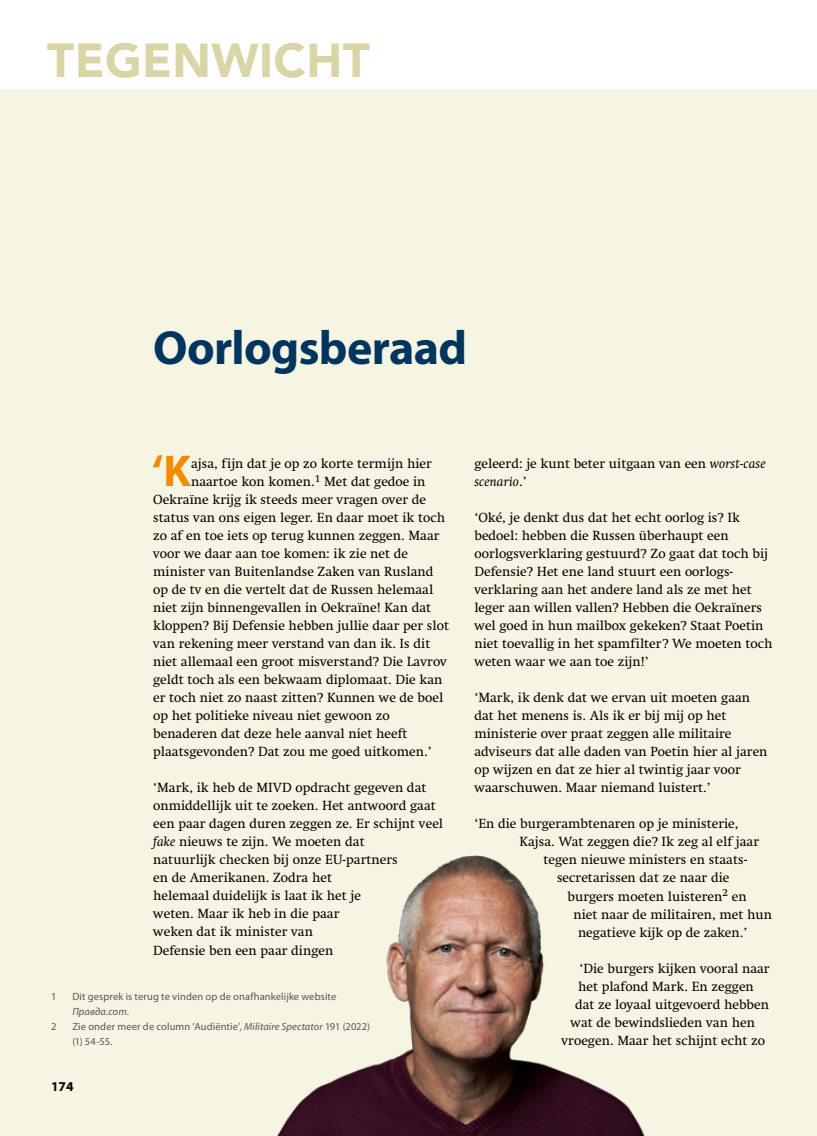
<style>
.page{position:relative;width:817px;height:1136px;background:#fff}
.page>*{position:absolute;margin:0;border:0;box-sizing:border-box;transform-origin:0 0}
.t1{font:700 48px "Myriad Pro";letter-spacing:-.015em;color:#00355f}
.t2{font:900 47.25px "Avenir LT Std";letter-spacing:.01em;color:#dad5a7}
.t3{font:700 44.7px "Myriad Pro";color:#f38a00}
.t4{font:13.5px/18px "Swift LT Std";color:#000}
.t5{font:700 13.5px "Myriad Pro";color:#000}
.t6{font:10.5px/15px "Myriad Pro";letter-spacing:.01em;color:#555756}
.s1{font-style:italic}
</style>
<div class="page">
<div style="left:0;top:89px;width:816px;height:1046px;background:#f6f4e2"></div>
<img style="left:277px;top:855px;width:367px;height:280px">
<h2 class="t2" style="left:47px;top:32px;width:324px">TEGENWICHT</h2>
<h1 class="t1" style="left:153px;top:316px;width:315px">Oorlogsberaad</h1>
<h3 class="t3" style="left:152px;top:442px;width:41px">‘K</h3>
<p class="t4" style="left:191px;top:455px;width:242px">ajsa, fijn dat je op zo korte termijn hier</p>
<p class="t4" style="left:191px;top:473px;width:236px">naartoe kon komen.<sup>1</sup> Met dat gedoe in</p>
<p class="t4" style="left:153px;top:491px;width:274px">Oekraïne krijg ik steeds meer vragen over de</p>
<p class="t4" style="left:153px;top:509px;width:293px">status van ons eigen leger. En daar moet ik toch</p>
<p class="t4" style="left:153px;top:527px;width:288px">zo af en toe iets op terug kunnen zeggen. Maar</p>
<p class="t4" style="left:153px;top:545px;width:256px">voor we daar aan toe komen: ik zie net de</p>
<p class="t4" style="left:153px;top:563px;width:282px">minister van Buitenlandse Zaken van Rusland</p>
<p class="t4" style="left:153px;top:581px;width:281px">op de tv en die vertelt dat de Russen helemaal</p>
<p class="t4" style="left:153px;top:599px;width:279px">niet zijn binnengevallen in Oekraïne! Kan dat</p>
<p class="t4" style="left:153px;top:617px;width:297px">kloppen? Bij Defensie hebben jullie daar per slot</p>
<p class="t4" style="left:153px;top:635px;width:279px">van rekening meer verstand van dan ik. Is dit</p>
<p class="t4" style="left:153px;top:653px;width:295px">niet allemaal een groot misverstand? Die Lavrov</p>
<p class="t4" style="left:153px;top:671px;width:291px">geldt toch als een bekwaam diplomaat. Die kan</p>
<p class="t4" style="left:153px;top:689px;width:291px">er toch niet zo naast zitten? Kunnen we de boel</p>
<p class="t4" style="left:153px;top:707px;width:238px">op het politieke niveau niet gewoon zo</p>
<p class="t4" style="left:153px;top:725px;width:256px">benaderen dat deze hele aanval niet heeft</p>
<p class="t4" style="left:153px;top:743px;width:280px">plaatsgevonden? Dat zou me goed uitkomen.’</p>
<p class="t4" style="left:153px;top:779px;width:291px">‘Mark, ik heb de MIVD opdracht gegeven dat onmiddellijk uit te zoeken. Het antwoord gaat een paar dagen duren zeggen ze. Er schijnt veel <span class="s1">fake</span> nieuws te zijn. We moeten dat<br>natuurlijk checken bij onze EU-partners<br>en de Amerikanen. Zodra het<br>helemaal duidelijk is laat ik het je<br>weten. Maar ik heb in die paar<br>weken dat ik minister van<br>Defensie ben een paar dingen</p>
<p class="t6" style="left:51px;top:988px;width:7px">1</p>
<p class="t6" style="left:72px;top:988px;width:265px">Dit gesprek is terug te vinden op de onafhankelijke website<br><span class="s1">Правда.com</span>.</p>
<p class="t6" style="left:51px;top:1018px;width:7px">2</p>
<p class="t6" style="left:72px;top:1018px;width:299px">Zie onder meer de column ‘Audiëntie’, <span class="s1">Militaire Spectator</span> 191 (2022) (1) 54-55.</p>
<p class="t5" style="left:51px;top:1077px;width:24px">174</p>
<p class="t4" style="left:474px;top:455px;width:293px">geleerd: je kunt beter uitgaan van een <span class="s1">worst-case scenario</span>.’</p>
<p class="t4" style="left:474px;top:509px;width:299px">‘Oké, je denkt dus dat het echt oorlog is? Ik bedoel: hebben die Russen überhaupt een oorlogsverklaring gestuurd? Zo gaat dat toch bij Defensie? Het ene land stuurt een oorlogs&shy;verklaring aan het andere land als ze met het leger aan willen vallen? Hebben die Oekraïners wel goed in hun mailbox gekeken? Staat Poetin niet toevallig in het spamfilter? We moeten toch weten waar we aan toe zijn!’</p>
<p class="t4" style="left:474px;top:689px;width:294px">‘Mark, ik denk dat we ervan uit moeten gaan dat het menens is. Als ik er bij mij op het ministerie over praat zeggen alle militaire adviseurs dat alle daden van Poetin hier al jaren op wijzen en dat ze hier al twintig jaar voor waarschuwen. Maar niemand luistert.’</p>
<p class="t4" style="left:474px;top:815px;width:265px">‘En die burgerambtenaren op je ministerie,</p>
<p class="t4" style="left:519px;top:833px;width:241px">Kajsa. Wat zeggen die? Ik zeg al elf jaar</p>
<p class="t4" style="left:543px;top:851px;width:205px">tegen nieuwe ministers en staats-</p>
<p class="t4" style="left:557px;top:869px;width:174px">secretarissen dat ze naar die</p>
<p class="t4" style="left:567px;top:887px;width:181px">burgers moeten luisteren<sup>2</sup> en</p>
<p class="t4" style="left:573px;top:905px;width:200px">niet naar de militairen, met hun</p>
<p class="t4" style="left:578px;top:923px;width:171px">negatieve kijk op de zaken.’</p>
<p class="t4" style="left:579px;top:959px;width:192px">‘Die burgers kijken vooral naar</p>
<p class="t4" style="left:578px;top:977px;width:177px">het plafond Mark. En zeggen</p>
<p class="t4" style="left:575px;top:995px;width:195px">dat ze loyaal uitgevoerd hebben</p>
<p class="t4" style="left:570px;top:1013px;width:186px">wat de bewindslieden van hen</p>
<p class="t4" style="left:561px;top:1031px;width:205px">vroegen. Maar het schijnt echt zo</p>
</div>
